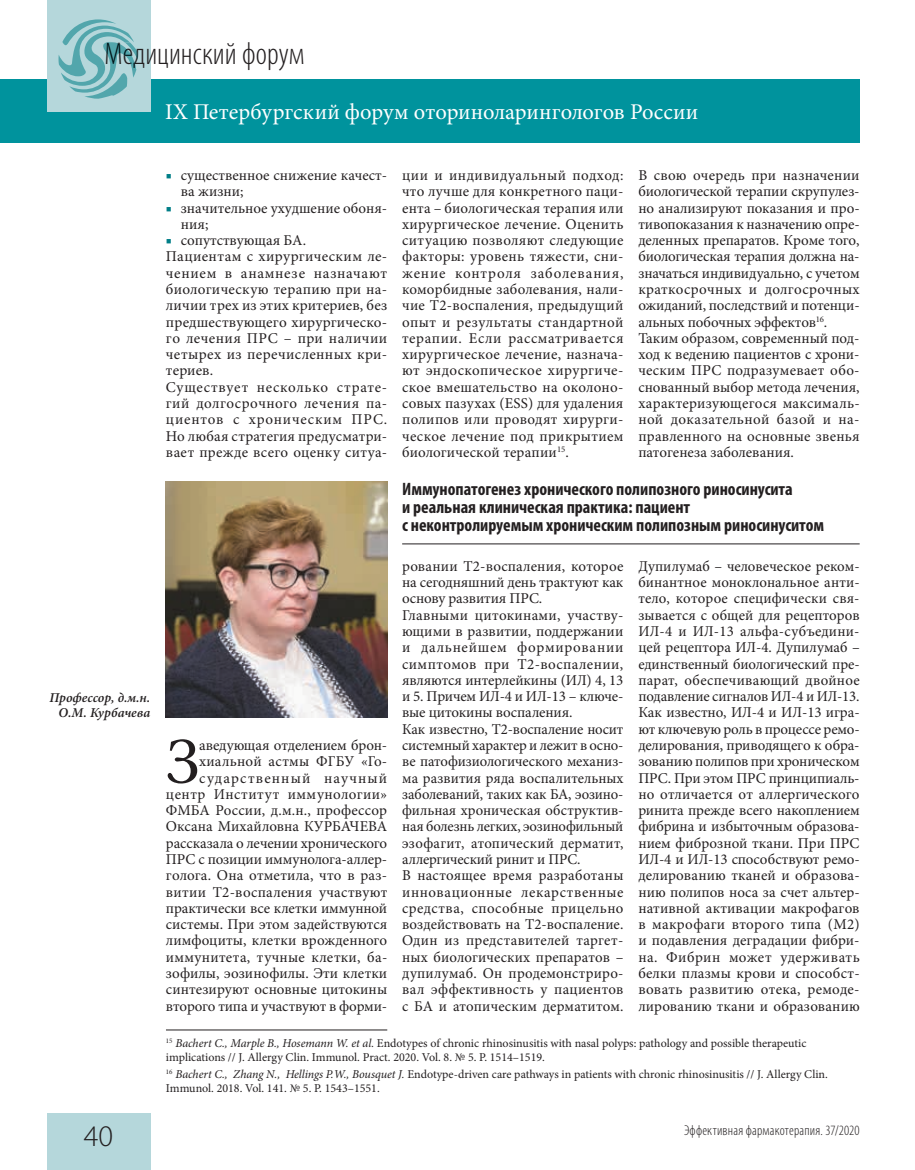
<style>
.page{position:relative;width:915px;height:1170px;background:#fff}
.page>*{position:absolute;margin:0;border:0;box-sizing:border-box;transform-origin:0 0}
.t1{font:65.1px "Minion Pro";color:#231f20}
.t2{font:300 condensed 31.5px "Myriad Pro";color:#231f20}
.t3{font:300 30px "Myriad Pro";color:#231f20}
.t4{font:22.5px "Minion Pro";letter-spacing:.005em;color:#fff}
.t5{font:700 condensed 18px/18px "Myriad Pro";color:#231f20}
.t6{font:15px/16.2px "Minion Pro";letter-spacing:.01em;color:#231f20}
.t7{font:300 condensed 14.25px "Myriad Pro";letter-spacing:.015em;color:#231f20}
.t8{font:italic 600 13.5px/15px "Minion Pro";color:#231f20;text-align:right}
.t9{font:12px/13.5px "Minion Pro";color:#231f20}
.s1{color:#007e87}
.s2{font-style:italic}
</style>
<div class="page">
<hr style="left:166px;top:1029px;width:221px;height:1px;background:#231f20">
<hr style="left:402px;top:543px;width:457px;height:1px;background:#231f20">
<img style="left:166px;top:481px;width:221px;height:236px">
<div style="left:0;top:79px;width:859px;height:64px;background:#00939d"></div>
<div style="left:47px;top:0;width:103px;height:111px;background:#b5d7db"></div>
<div style="left:47px;top:1113px;width:103px;height:56px;background:#b5d7db"></div>
<svg style="left:58px;top:19px;width:80px;height:80px"></svg>
<h2 class="t2" style="left:104px;top:35px;width:201px">Медицинский форум</h2>
<h3 class="t4" style="left:165px;top:96px;width:534px">IX Петербургский форум оториноларингологов России</h3>
<p class="t8" style="left:49px;top:690px;width:102px">Профессор, д.м.н.<br>О.М. Курбачева</p>
<h3 class="t3" style="left:84px;top:1117px;width:31px">40</h3>
<p class="t6" style="left:181px;top:167px;width:208px;text-indent:-15px"><span class="s1">■</span> существенное снижение качест&shy;ва жизни;</p>
<p class="t6" style="left:181px;top:200px;width:208px;text-indent:-15px"><span class="s1">■</span> значительное ухудшение обоня&shy;ния;</p>
<p class="t6" style="left:166px;top:232px;width:223px"><span class="s1">■</span> сопутствующая БА.<br>Пациентам с хирургическим ле&shy;чением в анамнезе назначают био логическую терапию при на&shy;личии трех из этих критериев, без предшествующего хирургическо&shy;го лечения ПРС – при наличии четырех из перечисленных кри&shy;териев.<br>Существует несколько страте&shy;гий долгосрочного лечения па&shy;циентов с хроническим ПРС.<br>Но любая стратегия предусматри&shy;вает прежде всего оценку ситуа-</p>
<p class="t6" style="left:166px;top:737px;width:223px;text-align:right">аведующая отделением брон&shy;хиальной астмы ФГБУ «Го&shy;сударственный научный центр Институт иммунологии»<br>ФМБА России, д.м.н., профессор<br>Оксана Михайловна КУРБАЧЕВА рассказала о лечении хронического<br>ПРС с позиции иммунолога-аллер&shy;голога. Она отметила, что в раз&shy;витии Т2-воспаления участвуют практически все клетки иммунной системы. При этом задействуются лимфоциты, клетки врожденного иммунитета, тучные клетки, ба&shy;зофилы, эозинофилы. Эти клетки синтезируют основные цитокины второго типа и участвуют в форми-</p>
<h1 class="t1" style="left:166px;top:718px;width:35px">З</h1>
<p class="t6" style="left:402px;top:167px;width:223px;text-align:justify">ции и индивидуальный подход: что лучше для конкретного паци&shy;ента – биологическая терапия или хирургическое лечение. Оценить ситуацию позволяют следующие факторы: уровень тяжести, сни&shy;жение контроля заболевания, коморбидные заболевания, нали&shy;чие Т2-воспаления, предыдущий опыт и результаты стандартной терапии. Если рассматривается хирургическое лечение, назнача&shy;ют эндоскопическое хирургиче&shy;ское вмешательство на околоно&shy;совых пазухах (ESS) для удаления полипов или проводят хирурги&shy;ческое лечение под прикрытием биологической терапии<sup>15</sup>.</p>
<p class="t6" style="left:638px;top:167px;width:223px">В свою очередь при назначении био логической терапии скрупулез&shy;но анализируют показания и про&shy;тивопоказания к назначению опре&shy;деленных препаратов. Кроме того, биологическая терапия должна на&shy;значаться индивидуально, с учетом краткосрочных и долгосрочных ожиданий, последствий и потенци&shy;альных побочных эффектов<sup>16</sup>.<br>Таким образом, современный под&shy;ход к ведению пациентов с хрони&shy;ческим ПРС подразумевает обо&shy;снованный выбор метода лечения, характеризующегося максималь&shy;ной доказательной базой и на&shy;правленного на основные звенья патогенеза заболевания.</p>
<p class="t5" style="left:402px;top:479px;width:423px">Иммунопатогенез хронического полипозного риносинусита<br>и реальная клиническая практика: пациент<br>с неконтролируемым хроническим полипозным риносинуситом</p>
<p class="t6" style="left:402px;top:558px;width:223px">ровании Т2-воспаления, которое на сегодняшний день трактуют как основу развития ПРС.<br>Главными цитокинами, участву&shy;ющими в развитии, поддержании и дальнейшем формировании симптомов при Т2-воспалении, являются интерлейкины (ИЛ) 4, 13 и 5. Причем ИЛ-4 и ИЛ-13 – ключе&shy;вые цитокины воспаления.<br>Как известно, Т2-воспаление носит системный характер и лежит в осно&shy;ве патофизиологического механиз&shy;ма развития ряда воспалительных заболеваний, таких как БА, эозино&shy;фильная хроническая обструктив&shy;ная болезнь легких, эозинофильный эзофагит, атопический дерматит, аллергический ринит и ПРС.<br>В настоящее время разработаны инновационные лекарственные средства, способные прицельно воздействовать на Т2-воспаление.<br>Один из представителей таргет&shy;ных биологических препаратов – дупилумаб. Он продемонстриро&shy;вал эффективность у пациентов с БА и атопическим дерматитом.</p>
<p class="t6" style="left:638px;top:558px;width:223px;text-align:justify">Дупилумаб – человеческое реком&shy;бинантное моноклональное анти&shy;тело, которое специфически свя&shy;зывается с общей для рецепторов ИЛ-4 и ИЛ-13 альфа-субъедини&shy;цей рецептора ИЛ-4. Дупилумаб – единственный биологический пре&shy;парат, обеспечивающий двойное подавление сигналов ИЛ-4 и ИЛ-13.<br>Как известно, ИЛ-4 и ИЛ-13 игра&shy;ют ключевую роль в процессе ремо&shy;делирования, приводящего к обра&shy;зованию полипов при хроническом ПРС. При этом ПРС принципиаль&shy;но отличается от аллергического ринита прежде всего накоплением фибрина и избыточным образова&shy;нием фиброзной ткани. При ПРС ИЛ-4 и ИЛ-13 способствуют ремо&shy;делированию тканей и образова&shy;нию полипов носа за счет альтер&shy;нативной активации макрофагов в макрофаги второго типа (М2) и подавления деградации фибри&shy;на. Фибрин может удерживать белки плазмы крови и способст&shy;вовать развитию отека, ремоде&shy;лированию ткани и образованию</p>
<p class="t9" style="left:166px;top:1036px;width:642px"><sup>15</sup> <span class="s2">Bachert C., Marple B., Hosemann W. et al.</span> Endotypes of chronic rhinosinusitis with nasal polyps: pathology and possible therapeutic implications // J. Allergy Clin. Immunol. Pract. 2020. Vol. 8. № 5. P. 1514–1519.</p>
<p class="t9" style="left:166px;top:1067px;width:663px"><sup>16</sup> <span class="s2">Bachert C., Zhang N., Hellings P.W., Bousquet J.</span> Endotype-driven care pathways in patients with chronic rhinosinusitis // J. Allergy Clin.<br>Immunol. 2018. Vol. 141. № 5. P. 1543–1551.</p>
<p class="t7" style="left:683px;top:1121px;width:177px">Эффективная фармакотерапия. 37/2020</p>
</div>
